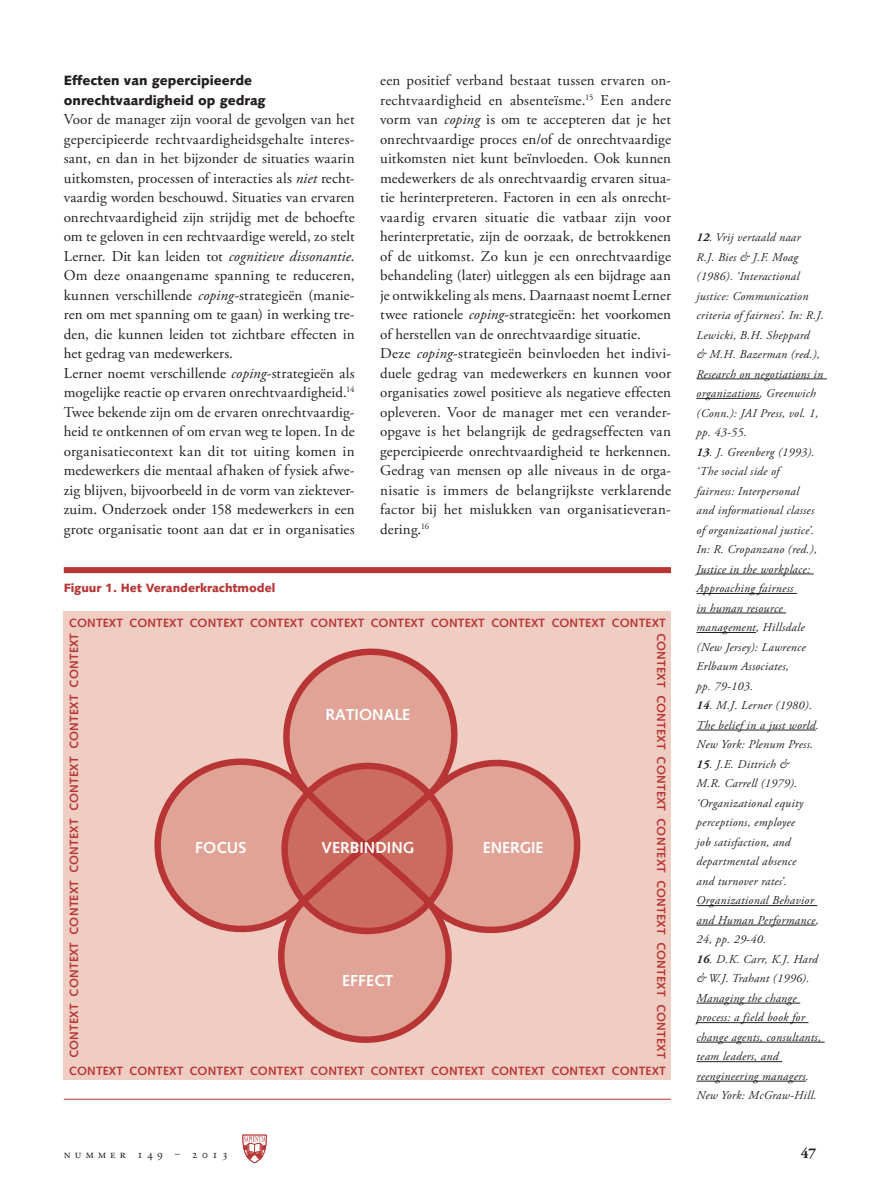
<style>
.page{position:relative;width:893px;height:1191px;background:#fff}
.page>*{position:absolute;margin:0;border:0;box-sizing:border-box;transform-origin:0 0}
.t1{font:700 15.9px "Syntax LT Std";color:#fff}
.t2{font:15px/19.5px "Adobe Garamond Pro";letter-spacing:.01em;color:#231f20}
.t3{font:700 15px "Adobe Garamond Pro";color:#231f20}
.t4{font:900 13.5px/19.5px "Syntax LT Std";color:#231f20}
.t5{font:italic 12px/19.5px "Adobe Garamond Pro";letter-spacing:.025em;color:#231f20}
.t6{font:700 12px "Syntax LT Std";letter-spacing:.015em;color:#b83535}
.t7{font:900 12px "Syntax LT Std";color:#b83535}
.t8{font:12px "Adobe Garamond Pro";letter-spacing:.35em;color:#231f20}
.s1{font-style:italic}
.s2{font-weight:700}
</style>
<div class="page">
<hr style="left:696px;top:378px;width:131px;height:1px;background:#231f20">
<hr style="left:696px;top:398px;width:64px;height:1px;background:#231f20">
<hr style="left:696px;top:573px;width:118px;height:1px;background:#231f20">
<hr style="left:696px;top:593px;width:101px;height:1px;background:#231f20">
<hr style="left:696px;top:612px;width:90px;height:1px;background:#231f20">
<hr style="left:696px;top:632px;width:60px;height:1px;background:#231f20">
<hr style="left:696px;top:729px;width:120px;height:1px;background:#231f20">
<hr style="left:696px;top:905px;width:121px;height:1px;background:#231f20">
<hr style="left:696px;top:924px;width:120px;height:1px;background:#231f20">
<hr style="left:696px;top:1002px;width:104px;height:1px;background:#231f20">
<hr style="left:696px;top:1022px;width:112px;height:1px;background:#231f20">
<hr style="left:696px;top:1041px;width:129px;height:1px;background:#231f20">
<hr style="left:696px;top:1061px;width:86px;height:1px;background:#231f20">
<hr style="left:696px;top:1080px;width:110px;height:1px;background:#231f20">
<hr style="left:64px;top:1099px;width:607px;height:1px;background:#b83535">
<div style="left:64px;top:567px;width:607px;height:6px;background:#b83535"></div>
<div style="left:64px;top:611px;width:607px;height:469px;background:#efcdc3"></div>
<svg style="left:154px;top:648px;width:426px;height:395px;background:#e0a49a"></svg>
<svg style="left:242px;top:1134px;width:25px;height:30px"></svg>
<p class="t4" style="left:64px;top:71px;width:203px">Effecten van gepercipieerde onrechtvaardigheid op gedrag</p>
<p class="t2" style="left:64px;top:110px;width:292px">Voor de manager zijn vooral de gevolgen van het gepercipieerde rechtvaardigheidsgehalte interes&shy;sant, en dan in het bijzonder de situaties waarin uitkomsten, processen of interacties als <span class="s1">niet</span> recht&shy;vaardig worden beschouwd. Situaties van ervaren onrechtvaardigheid zijn strijdig met de behoefte om te geloven in een rechtvaardige wereld, zo stelt Lerner. Dit kan leiden tot <span class="s1">cognitieve dissonantie</span>.<br>Om deze onaangename spanning te reduceren, kunnen verschillende <span class="s1">coping</span>-strategieën (manie&shy;ren om met spanning om te gaan) in werking tre&shy;den, die kunnen leiden tot zichtbare effecten in het gedrag van medewerkers.<br>Lerner noemt verschillende <span class="s1">coping</span>-strategieën als mogelijke reactie op ervaren onrechtvaardigheid.<sup>14<br></sup>Twee bekende zijn om de ervaren onrechtvaardig&shy;heid te ontkennen of om ervan weg te lopen. In de organisatiecontext kan dit tot uiting komen in medewerkers die mentaal afhaken of fysiek afwe&shy;zig blijven, bijvoorbeeld in de vorm van ziektever&shy;zuim. Onderzoek onder 158 medewerkers in een grote organisatie toont aan dat er in organisaties</p>
<p class="t7" style="left:64px;top:581px;width:213px">Figuur 1. Het Veranderkrachtmodel</p>
<p class="t2" style="left:380px;top:71px;width:292px">een positief verband bestaat tussen ervaren on&shy;rechtvaardigheid en absenteïsme.<sup>15</sup> Een andere vorm van <span class="s1">coping</span> is om te accepteren dat je het onrechtvaardige proces en/of de onrechtvaardige uitkomsten niet kunt beïnvloeden. Ook kunnen medewerkers de als onrechtvaardig ervaren situa&shy;tie herinterpreteren. Factoren in een als onrecht&shy;vaardig ervaren situatie die vatbaar zijn voor herinterpretatie, zijn de oorzaak, de betrokkenen of de uitkomst. Zo kun je een onrechtvaardige behandeling (later) uitleggen als een bijdrage aan je ontwikkeling als mens. Daarnaast noemt Lerner twee rationele <span class="s1">coping</span>-strategieën: het voorkomen of herstellen van de onrechtvaardige situatie.<br>Deze <span class="s1">coping</span>-strategieën beinvloeden het indivi&shy;duele gedrag van medewerkers en kunnen voor organisaties zowel positieve als negatieve effecten opleveren. Voor de manager met een verander&shy;opgave is het belangrijk de gedragseffecten van gepercipieerde onrechtvaardigheid te herkennen.<br>Gedrag van mensen op alle niveaus in de orga&shy;nisatie is immers de belangrijkste verklarende factor bij het mislukken van organisatieveran&shy;dering.<sup>16</sup></p>
<p class="t6" style="left:69px;top:615px;width:598px">CONTEXT CONTEXT CONTEXT CONTEXT CONTEXT CONTEXT CONTEXT CONTEXT CONTEXT CONTEXT</p>
<p class="t6" style="left:67px;top:1058px;width:427px;rotate:-90deg">CONTEXT CONTEXT CONTEXT CONTEXT CONTEXT CONTEXT CONTEXT</p>
<p class="t6" style="left:668px;top:633px;width:427px;rotate:90deg">CONTEXT CONTEXT CONTEXT CONTEXT CONTEXT CONTEXT CONTEXT</p>
<p class="t1" style="left:325px;top:705px;width:86px">RATIONALE</p>
<p class="t1" style="left:195px;top:838px;width:53px">FOCUS</p>
<p class="t1" style="left:321px;top:838px;width:94px">VERBINDING</p>
<p class="t1" style="left:483px;top:838px;width:62px">ENERGIE</p>
<p class="t1" style="left:342px;top:971px;width:53px">EFFECT</p>
<p class="t6" style="left:69px;top:1063px;width:598px">CONTEXT CONTEXT CONTEXT CONTEXT CONTEXT CONTEXT CONTEXT CONTEXT CONTEXT CONTEXT</p>
<p class="t5" style="left:696px;top:228px;width:129px"><span class="s2">12</span>. Vrij vertaald naar<br>R.J. Bies &amp; J.F. Moag (1986). ‘Interactional justice: Communication criteria of fairness’. In: R.J.<br>Lewicki, B.H. Sheppard<br>&amp; M.H. Bazerman (red.),<br>Research on negotiations in organizations, Greenwich (Conn.): JAI Press, vol. 1, pp. 43-55.</p>
<p class="t5" style="left:696px;top:442px;width:122px"><span class="s2">13</span>. J. Greenberg (1993). ‘The social side of fairness: Interpersonal and informational classes of organizational justice’.<br>In: R. Cropanzano (red.),<br>Justice in the workplace:<br>Approaching fairness<br>in human resource management, Hillsdale (New Jersey): Lawrence<br>Erlbaum Associates,<br>pp. 79-103.</p>
<p class="t5" style="left:696px;top:696px;width:124px"><span class="s2">14</span>. M.J. Lerner (1980).<br>The belief in a just world.<br>New York: Plenum Press.</p>
<p class="t5" style="left:696px;top:754px;width:124px"><span class="s2">15</span>. J.E. Dittrich &amp;<br>M.R. Carrell (1979). ‘Organizational equity perceptions, employee<br>job satisfaction, and departmental absence<br>and turnover rates’.<br>Organizational Behavior and Human Performance,<br>24, pp. 29-40.</p>
<p class="t5" style="left:696px;top:949px;width:126px"><span class="s2">16</span>. D.K. Carr, K.J. Hard &amp; W.J. Trahant (1996).<br>Managing the change process: a field book for change agents, consultants, team leaders, and reengineering managers.<br>New York: McGraw-Hill.</p>
<p class="t8" style="left:137px;top:1147px;width:92px">149 ‒ 2013</p>
<p class="t3" style="left:801px;top:1144px;width:17px">47</p>
</div>
